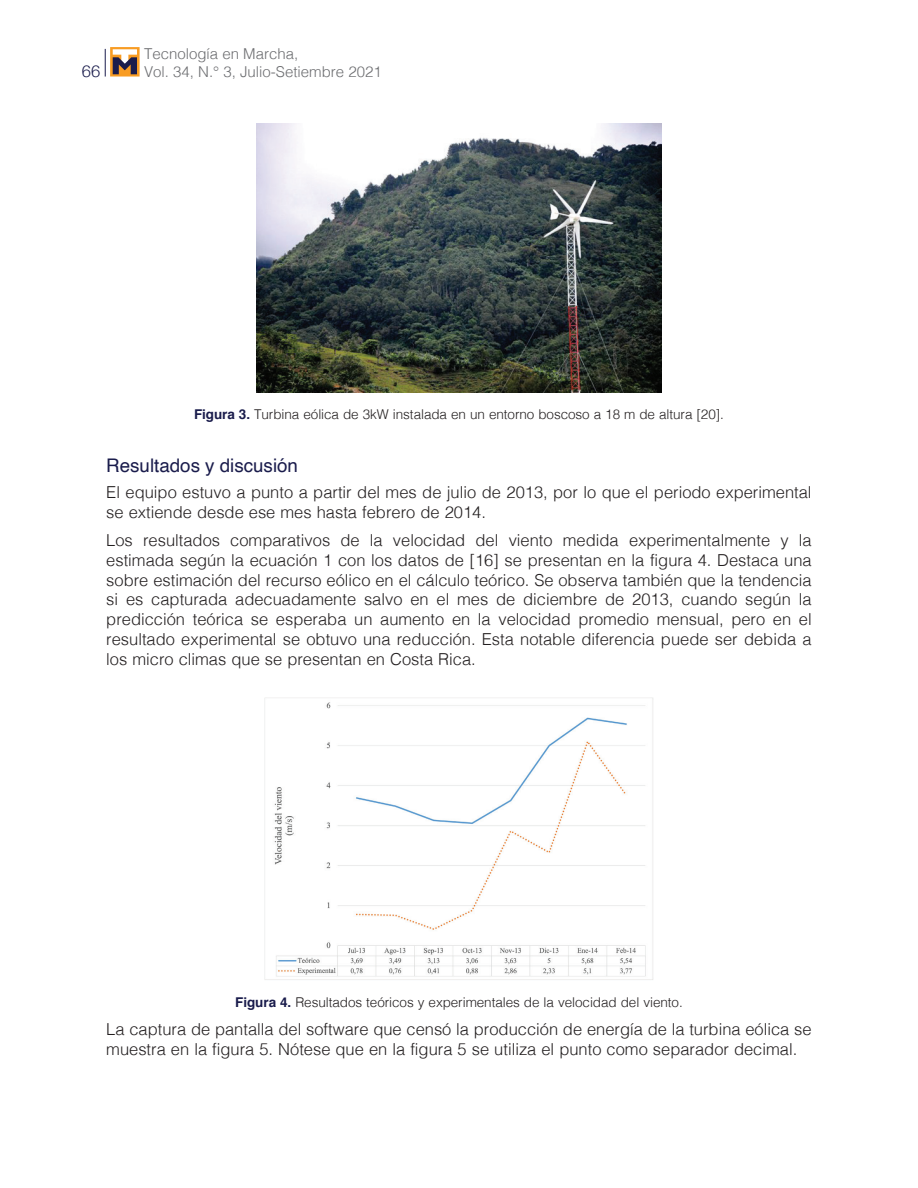
<style>
.page{position:relative;width:918px;height:1188px;background:#fff}
.page>*{position:absolute;margin:0;border:0;box-sizing:border-box;transform-origin:0 0}
.t1{font:18.75px "Helvetica";color:#1a1c4c}
.t2{font:300 16.5px/19.8px "Helvetica";color:#231f20}
.t3{font:300 16.5px "Helvetica Neue";color:#1a1c4c}
.t4{font:300 15px "Helvetica";color:#6c6d70}
.t5{font:300 13.5px "Helvetica";letter-spacing:-.005em;color:#231f20}
.s1{font-weight:700;color:#1a1c4c}
</style>
<div class="page">
<svg style="left:105px;top:49px;width:1px;height:28px"></svg>
<svg style="left:110px;top:47px;width:30px;height:30px"></svg>
<svg style="left:113px;top:49px;width:24px;height:25px"></svg>
<img style="left:256px;top:123px;width:406px;height:270px">
<img style="left:265px;top:698px;width:388px;height:282px">
<p class="t4" style="left:144px;top:40px;width:156px">Tecnología en Marcha,</p>
<p class="t3" style="left:82px;top:57px;width:20px">66</p>
<p class="t4" style="left:144px;top:58px;width:239px">Vol. 34, N.° 3, Julio-Setiembre 2021</p>
<p class="t5" style="left:194px;top:403px;width:532px"><span class="s1">Figura 3.</span> Turbina eólica de 3kW instalada en un entorno boscoso a 18 m de altura [20].</p>
<p class="t1" style="left:106px;top:451px;width:193px">Resultados y discusión</p>
<p class="t2" style="left:106px;top:481px;width:707px">El equipo estuvo a punto a partir del mes de julio de 2013, por lo que el periodo experimental se extiende desde ese mes hasta febrero de 2014.</p>
<p class="t2" style="left:106px;top:529px;width:707px;text-align:justify">Los resultados comparativos de la velocidad del viento medida experimentalmente y la estimada según la ecuación 1 con los datos de [16] se presentan en la figura 4. Destaca una sobre estimación del recurso eólico en el cálculo teórico. Se observa también que la tendencia si es capturada adecuadamente salvo en el mes de diciembre de 2013, cuando según la predicción teórica se esperaba un aumento en la velocidad promedio mensual, pero en el resultado experimental se obtuvo una reducción. Esta notable diferencia puede ser debida a los micro climas que se presentan en Costa Rica.</p>
<p class="t5" style="left:235px;top:990px;width:449px"><span class="s1">Figura 4.</span> Resultados teóricos y experimentales de la velocidad del viento.</p>
<p class="t2" style="left:106px;top:1018px;width:707px">La captura de pantalla del software que censó la producción de energía de la turbina eólica se muestra en la figura 5. Nótese que en la figura 5 se utiliza el punto como separador decimal.</p>
</div>
